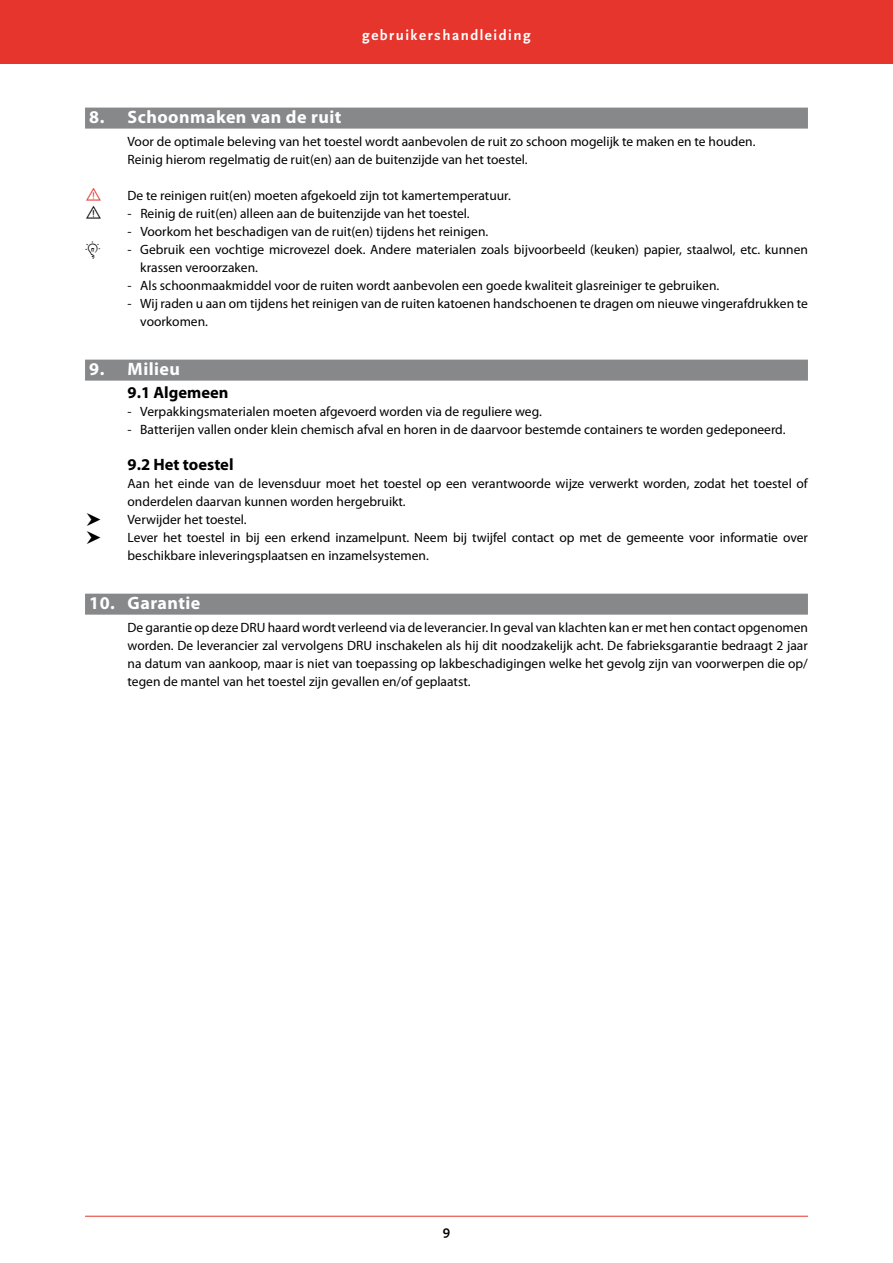
<style>
.page{position:relative;width:893px;height:1263px;background:#fff}
.page>*{position:absolute;margin:0;border:0;box-sizing:border-box;transform-origin:0 0}
.t1{font:700 18px "Myriad Pro";letter-spacing:.025em;color:#fff}
.t2{font:700 16.5px "Myriad Pro";color:#000}
.t3{font:700 15px "Scala Sans";letter-spacing:.1em;color:#fff}
.t4{font:13.5px/18px "Myriad Pro";color:#000}
.t5{font:700 13.5px "Scala Sans";color:#000}
</style>
<div class="page">
<div style="left:85px;top:108px;width:723px;height:21px;background:#87888a"></div>
<div style="left:85px;top:360px;width:723px;height:21px;background:#87888a"></div>
<div style="left:85px;top:594px;width:723px;height:21px;background:#87888a"></div>
<hr style="left:85px;top:1216px;width:723px;height:1px;background:#e5352c">
<div style="left:0;top:0;width:893px;height:64px;background:#e5352c"></div>
<p class="t3" style="left:362px;top:27px;width:170px">gebruikershandleiding</p>
<h1 class="t1" style="left:89px;top:105px;width:254px">8. Schoonmaken van de ruit</h1>
<p class="t4" style="left:128px;top:132px;width:629px">Voor de optimale beleving van het toestel wordt aanbevolen de ruit zo schoon mogelijk te maken en te houden.<br>Reinig hierom regelmatig de ruit(en) aan de buitenzijde van het toestel.</p>
<p class="t4" style="left:128px;top:186px;width:385px">De te reinigen ruit(en) moeten afgekoeld zijn tot kamertemperatuur.</p>
<p class="t4" style="left:128px;top:204px;width:344px">- Reinig de ruit(en) alleen aan de buitenzijde van het toestel.</p>
<p class="t4" style="left:128px;top:222px;width:362px">- Voorkom het beschadigen van de ruit(en) tijdens het reinigen.</p>
<p class="t4" style="left:140px;top:240px;width:669px;text-indent:-13px">- Gebruik een vochtige microvezel doek. Andere materialen zoals bijvoorbeeld (keuken) papier, staalwol, etc. kunnen krassen veroorzaken.</p>
<p class="t4" style="left:128px;top:276px;width:593px">- Als schoonmaakmiddel voor de ruiten wordt aanbevolen een goede kwaliteit glasreiniger te gebruiken.</p>
<p class="t4" style="left:140px;top:294px;width:669px;text-indent:-13px">- Wij raden u aan om tijdens het reinigen van de ruiten katoenen handschoenen te dragen om nieuwe vingerafdrukken te voorkomen.</p>
<h1 class="t1" style="left:89px;top:357px;width:92px">9. Milieu</h1>
<p class="t2" style="left:128px;top:381px;width:102px">9.1 Algemeen</p>
<p class="t4" style="left:128px;top:402px;width:416px">- Verpakkingsmaterialen moeten afgevoerd worden via de reguliere weg.</p>
<p class="t4" style="left:128px;top:420px;width:659px">- Batterijen vallen onder klein chemisch afval en horen in de daarvoor bestemde containers te worden gedeponeerd.</p>
<p class="t2" style="left:128px;top:453px;width:107px">9.2 Het toestel</p>
<p class="t4" style="left:128px;top:474px;width:682px">Aan het einde van de levensduur moet het toestel op een verantwoorde wijze verwerkt worden, zodat het toestel of onderdelen daarvan kunnen worden hergebruikt.<br>Verwijder het toestel.<br>Lever het toestel in bij een erkend inzamelpunt. Neem bij twijfel contact op met de gemeente voor informatie over beschikbare inleveringsplaatsen en inzamelsystemen.</p>
<h1 class="t1" style="left:89px;top:591px;width:112px">10. Garantie</h1>
<p class="t4" style="left:128px;top:618px;width:682px;text-align:justify">De garantie op deze DRU haard wordt verleend via de leverancier. In geval van klachten kan er met hen contact opgenomen worden. De leverancier zal vervolgens DRU inschakelen als hij dit noodzakelijk acht. De fabrieksgarantie bedraagt 2 jaar na datum van aankoop, maar is niet van toepassing op lakbeschadigingen welke het gevolg zijn van voorwerpen die op/ tegen de mantel van het toestel zijn gevallen en/of geplaatst.</p>
<p class="t5" style="left:443px;top:1223px;width:9px">9</p>
</div>
